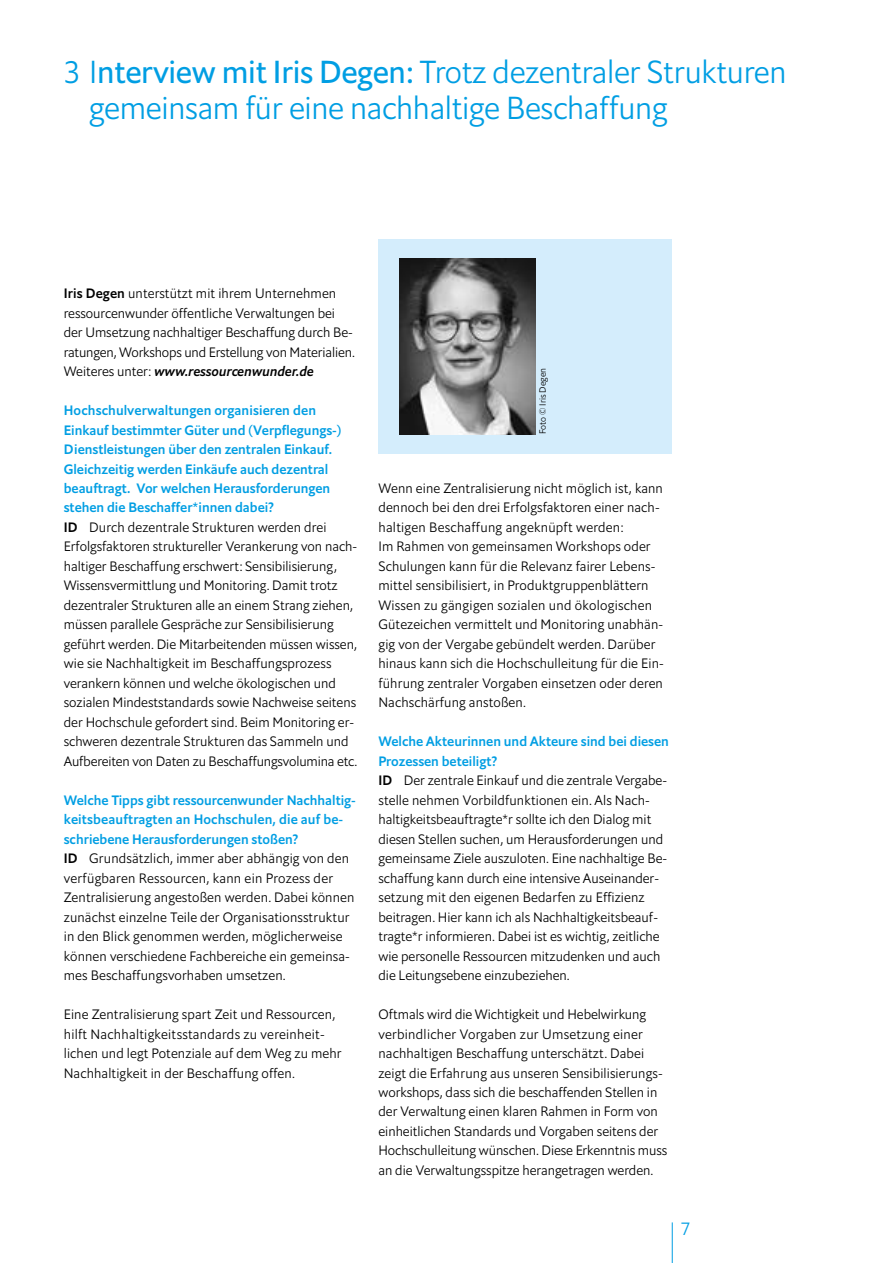
<style>
.page{position:relative;width:893px;height:1263px;background:#fff}
.page>*{position:absolute;margin:0;border:0;box-sizing:border-box;transform-origin:0 0}
.t1{font:300 31.5px/36px "Halifax";letter-spacing:-.01em;color:#009ee3}
.t2{font:300 18px "Halifax";color:#009ee3}
.t3{font:300 13.5px/19.5px "Halifax";color:#000}
.t4{font:300 9px "Halifax";color:#000}
.s1{font-weight:400}
.s2{font-weight:500}
.s3{font-weight:500;font-style:italic}
.s4{font-weight:500;color:#009ee3}
</style>
<div class="page">
<div style="left:378px;top:239px;width:294px;height:215px;background:#d4edfc"></div>
<hr style="left:672px;top:1222px;width:1px;height:41px;background:#009ee3">
<img style="left:400px;top:259px;width:136px;height:175px">
<h1 class="t1" style="left:89px;top:54px;width:699px;text-indent:-26px">3 I<span class="s1">nterview mit Iris Degen:</span> Trotz dezentraler Strukturen gemeinsam für eine nachhaltige Beschaffung</h1>
<p class="t3" style="left:64px;top:283px;width:292px"><span class="s2">Iris Degen</span> unterstützt mit ihrem Unternehmen ressourcenwunder öffentliche Verwaltungen bei der Umsetzung nachhaltiger Beschaffung durch Be&shy;ratungen, Workshops und Erstellung von Materialien.<br>Weiteres unter: <span class="s3">www.ressourcenwunder.de</span></p>
<p class="t3" style="left:64px;top:400px;width:295px"><span class="s4">Hochschulverwaltungen organisieren den Einkauf bestimmter Güter und (Verpflegungs-)<br>Dienstleistungen über den zentralen Einkauf.<br>Gleichzeitig werden Einkäufe auch dezentral beauftragt. Vor welchen Herausforderungen stehen die Beschaffer*innen dabei?<br></span><span class="s2">ID</span> Durch dezentrale Strukturen werden drei Erfolgsfaktoren struktureller Verankerung von nach&shy;haltiger Beschaffung erschwert: Sensibilisierung, Wissensvermittlung und Monitoring. Damit trotz dezentraler Strukturen alle an einem Strang ziehen, müssen parallele Gespräche zur Sensibilisierung geführt werden. Die Mitarbeitenden müssen wissen, wie sie Nachhaltigkeit im Beschaffungsprozess verankern können und welche ökologischen und sozialen Mindeststandards sowie Nachweise seitens der Hochschule gefordert sind. Beim Monitoring er&shy;schweren dezentrale Strukturen das Sammeln und Aufbereiten von Daten zu Beschaffungsvolumina etc.</p>
<p class="t3" style="left:64px;top:790px;width:294px"><span class="s4">Welche Tipps gibt ressourcenwunder Nachhaltig&shy;keitsbeauftragten an Hochschulen, die auf be&shy;schriebene Herausforderungen stoßen?<br></span><span class="s2">ID</span> Grundsätzlich, immer aber abhängig von den verfügbaren Ressourcen, kann ein Prozess der Zentralisierung angestoßen werden. Dabei können zunächst einzelne Teile der Organisationsstruktur in den Blick genommen werden, möglicherweise können verschiedene Fachbereiche ein gemeinsa&shy;mes Beschaffungsvorhaben umsetzen.</p>
<p class="t3" style="left:64px;top:1005px;width:280px">Eine Zentralisierung spart Zeit und Ressourcen, hilft Nachhaltigkeitsstandards zu vereinheit&shy;lichen und legt Potenziale auf dem Weg zu mehr Nachhaltigkeit in der Beschaffung offen.</p>
<p class="t4" style="left:537px;top:434px;width:68px;rotate:-90deg">Foto © Iris Degen</p>
<p class="t3" style="left:378px;top:478px;width:287px">Wenn eine Zentralisierung nicht möglich ist, kann dennoch bei den drei Erfolgsfaktoren einer nach&shy;haltigen Beschaffung angeknüpft werden:<br>Im Rahmen von gemeinsamen Workshops oder Schulungen kann für die Relevanz fairer Lebens&shy;mittel sensibilisiert, in Produktgruppenblättern Wissen zu gängigen sozialen und ökologischen Gütezeichen vermittelt und Monitoring unabhän&shy;gig von der Vergabe gebündelt werden. Darüber hinaus kann sich die Hochschulleitung für die Ein&shy;führung zentraler Vorgaben einsetzen oder deren Nachschärfung anstoßen.</p>
<p class="t3" style="left:378px;top:731px;width:292px"><span class="s4">Welche Akteurinnen und Akteure sind bei diesen Prozessen beteiligt?<br></span><span class="s2">ID</span> Der zentrale Einkauf und die zentrale Vergabe&shy;stelle nehmen Vorbildfunktionen ein. Als Nach&shy;haltigkeitsbeauftragte*r sollte ich den Dialog mit diesen Stellen suchen, um Herausforderungen und gemeinsame Ziele auszuloten. Eine nachhaltige Be&shy;schaffung kann durch eine intensive Auseinander&shy;setzung mit den eigenen Bedarfen zu Effizienz beitragen. Hier kann ich als Nachhaltigkeitsbeauf&shy;tragte*r informieren. Dabei ist es wichtig, zeitliche wie personelle Ressourcen mitzudenken und auch die Leitungsebene einzubeziehen.</p>
<p class="t3" style="left:378px;top:1004px;width:290px">Oftmals wird die Wichtigkeit und Hebelwirkung verbindlicher Vorgaben zur Umsetzung einer nachhaltigen Beschaffung unterschätzt. Dabei zeigt die Erfahrung aus unseren Sensibilisierungs&shy;workshops, dass sich die beschaffenden Stellen in der Verwaltung einen klaren Rahmen in Form von einheitlichen Standards und Vorgaben seitens der Hochschulleitung wünschen. Diese Erkenntnis muss an die Verwaltungsspitze herangetragen werden.</p>
<h2 class="t2" style="left:681px;top:1217px;width:11px">7</h2>
</div>
